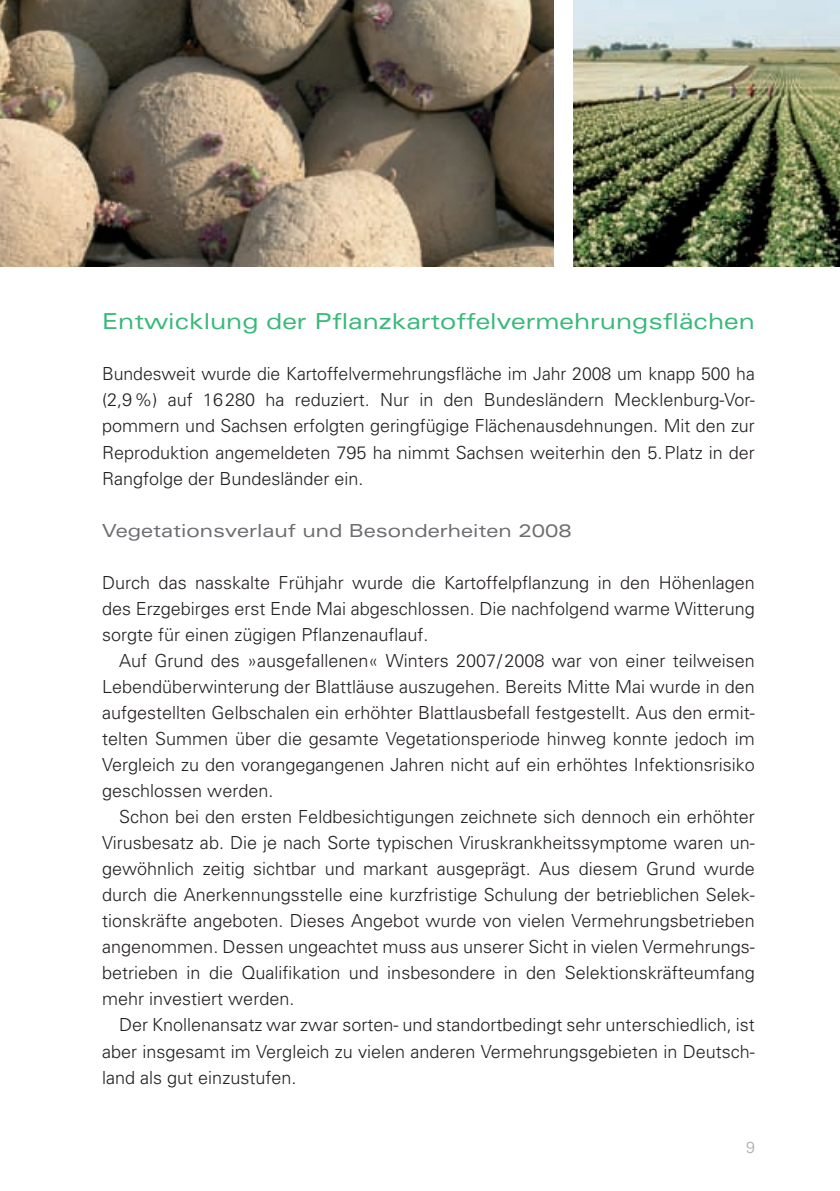
<style>
.page{position:relative;width:840px;height:1191px;background:#fff}
.page>*{position:absolute;margin:0;border:0;box-sizing:border-box;transform-origin:0 0}
.t1{font:expanded 22px "Univers";color:#39b97a}
.t2{font:300 18px/26px "Univers";color:#231f20;text-align:justify}
.t3{font:expanded 18px "Univers";color:#6c6d70}
</style>
<div class="page">
<img style="left:0;top:0;width:553px;height:266px">
<img style="left:573px;top:0;width:266px;height:266px">
<p class="t1" style="left:102px;top:308px;width:653px">Entwicklung der Pflanzkartoffelvermehrungsflächen</p>
<p class="t2" style="left:102px;top:360px;width:653px">Bundesweit wurde die Kartoffelvermehrungsfläche im Jahr 2008 um knapp 500 ha (2,9%) auf 1 6 280 ha reduziert. Nur in den Bundesländern Mecklenburg-Vor&shy;pommern und Sachsen erfolgten geringfügige Flächenausdehnungen. Mit den zur Reproduktion angemeldeten 795 ha nimmt Sachsen weiterhin den 5.Platz in der Rangfolge der Bundesländer ein.</p>
<p class="t3" style="left:102px;top:519px;width:471px">Vegetationsverlauf und Besonderheiten 2008</p>
<p class="t2" style="left:102px;top:569px;width:653px">Durch das nasskalte Frühjahr wurde die Kartoffelpflanzung in den Höhenlagen des Erzgebirges erst Ende Mai abgeschlossen. Die nachfolgend warme Witterung sorgte für einen zügigen Pflanzenauflauf.</p>
<p class="t2" style="left:102px;top:647px;width:653px;text-indent:17px">Auf Grund des »ausgefallenen« Winters 2007/ 2008 war von einer teilweisen Lebendüberwinterung der Blattläuse auszugehen. Bereits Mitte Mai wurde in den aufgestellten Gelbschalen ein erhöhter Blattlausbefall festgestellt. Aus den ermit&shy;telten Summen über die gesamte Vegetationsperiode hinweg konnte jedoch im Vergleich zu den vorangegangenen Jahren nicht auf ein erhöhtes Infektionsrisiko geschlossen werden.</p>
<p class="t2" style="left:102px;top:803px;width:654px;text-indent:17px">Schon bei den ersten Feldbesichtigungen zeichnete sich dennoch ein erhöhter Virusbesatz ab. Die je nach Sorte typischen Viruskrankheitssymptome waren un&shy;gewöhnlich zeitig sichtbar und markant ausgeprägt. Aus diesem Grund wurde durch die Anerkennungsstelle eine kurzfristige Schulung der betrieblichen Selek&shy;tionskräfte angeboten. Dieses Angebot wurde von vielen Vermehrungsbetrieben angenommen. Dessen ungeachtet muss aus unserer Sicht in vielen Vermehrungs&shy;betrieben in die Qualifikation und insbesondere in den Selektionskräfteumfang mehr investiert werden.</p>
<p class="t2" style="left:102px;top:1011px;width:653px;text-indent:17px">Der Knollenansatz war zwar sorten- und standortbedingt sehr unterschiedlich, ist aber insgesamt im Vergleich zu vielen anderen Vermehrungsgebieten in Deutsch&shy;land als gut einzustufen.</p>
</div>
